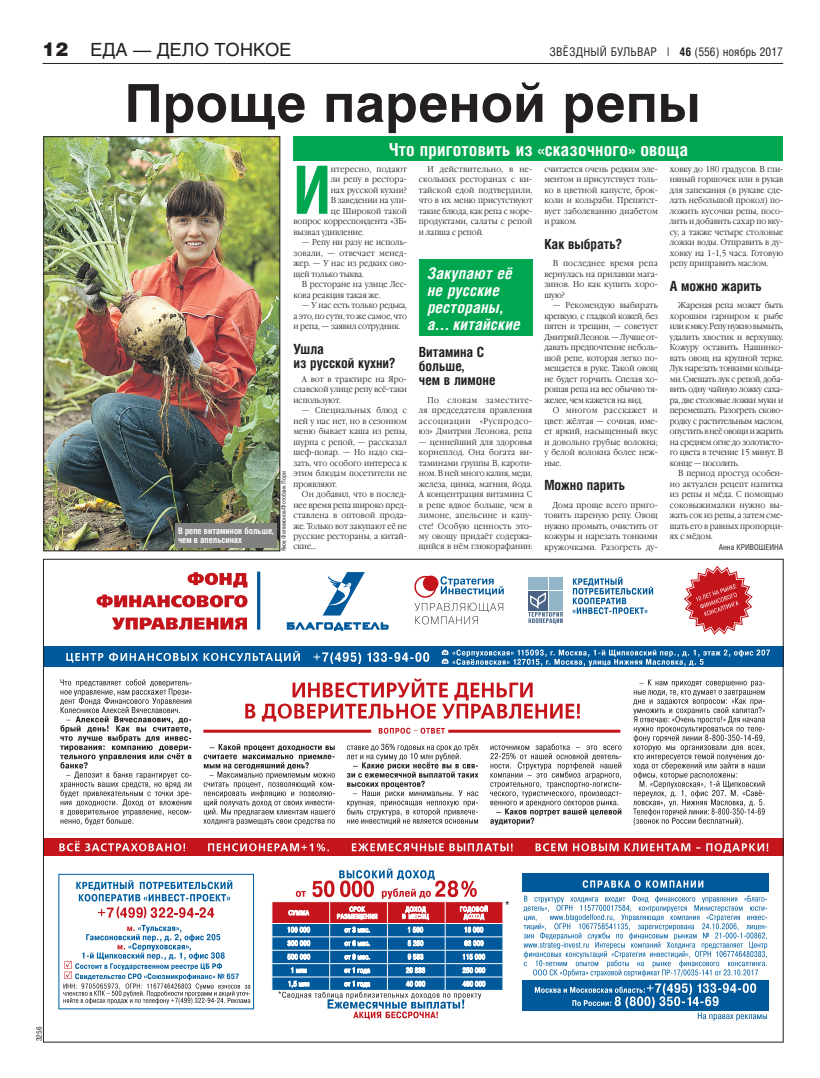
<style>
.page{position:relative;width:820px;height:1078px;background:#fff}
.page>*{position:absolute;margin:0;border:0;box-sizing:border-box;transform-origin:0 0}
.t1{font:700 66.6px "Helios Cond";color:#00a650}
.t2{font:700 52px "Helios";letter-spacing:.01em;color:#231f20}
.t3{font:900 19px "Helios";color:#231f20}
.t4{font:700 18px "Helios Cond";letter-spacing:.01em;color:#fff}
.t5{font:18px "Helios";letter-spacing:.01em;color:#231f20}
.t6{font:italic 700 16px/17px "Helios Cond";letter-spacing:.02em;color:#fff}
.t7{font:700 14px/14px "Helios Cond";color:#231f20}
.t8{font:12px "Helios Cond";letter-spacing:.02em;color:#231f20}
.t9{font:700 9px/9px "Helios Cond";color:#fff}
.t10{font:300 8.5px/10.5px "Garamond C";letter-spacing:.005em;color:#231f20;text-align:justify;scale:.9 1}
.t11{font:300 8.5px "Garamond C";letter-spacing:.035em;color:#231f20;scale:.9 1}
.t12{font:8px "Helios Cond";color:#231f20}
.t13{font:7.5px "Helios Cond";color:#231f20}
.t14{font:6px "Helios Cond";color:#231f20}
.s1{font-weight:700}
</style>
<div class="page">
<hr style="left:43px;top:63px;width:739px;height:1px;background:#231f20">
<img style="left:46px;top:138px;width:232px;height:411px">
<div style="left:44px;top:136px;width:236px;height:415px;border:1px solid #231f20"></div>
<div style="left:293px;top:136px;width:490px;height:25px;background:#00a650"></div>
<div style="left:419px;top:259px;width:113px;height:77px;background:#00a650"></div>
<div style="left:43px;top:646px;width:740px;height:21px;background:#00599a"></div>
<div style="left:43px;top:837px;width:740px;height:18px;background:#c4151c"></div>
<svg style="left:66px;top:650px;width:234px;height:12px"></svg>
<svg style="left:59px;top:841px;width:709px;height:11px"></svg>
<svg style="left:112px;top:617px;width:135px;height:12px"></svg>
<svg style="left:96px;top:594px;width:151px;height:13px"></svg>
<svg style="left:187px;top:572px;width:60px;height:15px"></svg>
<svg style="left:313px;top:652px;width:116px;height:12px"></svg>
<svg style="left:684px;top:566px;width:68px;height:68px"></svg>
<hr style="left:257px;top:571px;width:3px;height:58px;background:#00599a">
<div style="left:521px;top:873px;width:247px;height:19px;background:#00599a"></div>
<div style="left:521px;top:980px;width:247px;height:30px;background:#00599a"></div>
<svg style="left:582px;top:880px;width:121px;height:7px"></svg>
<svg style="left:271px;top:868px;width:238px;height:151px"></svg>
<svg style="left:414px;top:602px;width:89px;height:22px"></svg>
<svg style="left:440px;top:576px;width:63px;height:19px"></svg>
<div style="left:423px;top:575px;width:15px;height:16px;background:#c4151c;border-radius:50%"></div>
<div style="left:414px;top:575px;width:22px;height:22px;border:2px solid #c4151c;border-radius:50%"></div>
<svg style="left:572px;top:576px;width:81px;height:38px"></svg>
<svg style="left:287px;top:622px;width:101px;height:8px"></svg>
<svg style="left:323px;top:572px;width:41px;height:43px"></svg>
<svg style="left:633px;top:679px;width:131px;height:146px"></svg>
<svg style="left:490px;top:743px;width:131px;height:82px"></svg>
<svg style="left:346px;top:743px;width:132px;height:81px"></svg>
<svg style="left:203px;top:743px;width:132px;height:82px"></svg>
<svg style="left:60px;top:679px;width:131px;height:146px"></svg>
<svg style="left:245px;top:678px;width:334px;height:43px"></svg>
<hr style="left:203px;top:729px;width:168px;height:3px;background:#c4151c">
<hr style="left:448px;top:729px;width:172px;height:3px;background:#c4151c">
<svg style="left:378px;top:727px;width:66px;height:6px"></svg>
<svg style="left:534px;top:983px;width:232px;height:37px"></svg>
<svg style="left:523px;top:895px;width:244px;height:81px"></svg>
<div style="left:58px;top:873px;width:196px;height:135px;border:1px solid #005ea1"></div>
<div style="left:528px;top:577px;width:19px;height:12px;background:#93b5c8"></div>
<div style="left:549px;top:577px;width:13px;height:12px;background:#93b5c8"></div>
<svg style="left:528px;top:591px;width:34px;height:33px"></svg>
<svg style="left:63px;top:924px;width:187px;height:79px"></svg>
<svg style="left:76px;top:880px;width:156px;height:38px"></svg>
<svg style="left:441px;top:649px;width:328px;height:17px"></svg>
<div style="left:175px;top:523px;width:102px;height:25px;background:#818280"></div>
<h3 class="t3" style="left:43px;top:38px;width:27px">12</h3>
<h3 class="t8" style="left:549px;top:47px;width:235px">ЗВЁЗДНЫЙ БУЛЬВАР | <span class="s1">46</span> (556) ноябрь 2017</h3>
<h3 class="t5" style="left:90px;top:43px;width:202px">ЕДА — ДЕЛО ТОНКОЕ</h3>
<h2 class="t2" style="left:125px;top:73px;width:577px">Проще пареной репы</h2>
<h3 class="t4" style="left:388px;top:139px;width:301px">Что приготовить из «сказочного» овоща</h3>
<h1 class="t1" style="left:293px;top:152px;width:39px">И</h1>
<p class="t11" style="left:330px;top:165px;width:86px">нтересно, подают</p>
<p class="t10" style="left:330px;top:174px;width:86px">ли репу в рестора-</p>
<p class="t10" style="left:330px;top:185px;width:86px">нах русской кухни?</p>
<p class="t10" style="left:330px;top:195px;width:86px">В заведении на ули-</p>
<p class="t10" style="left:330px;top:206px;width:86px">це Широкой такой</p>
<p class="t10" style="left:293px;top:216px;width:127px">вопрос корреспондента «ЗБ»</p>
<p class="t10" style="left:293px;top:227px;width:79px">вызвал удивление.</p>
<p class="t10" style="left:293px;top:237px;width:127px;text-indent:9px">— Репу ни разу не исполь&shy;зовали, — отвечает менед&shy;жер. — У нас из редких ово&shy;щей только тыква.</p>
<p class="t10" style="left:293px;top:279px;width:127px;text-indent:9px">В ресторане на улице Лес&shy;кова реакция такая же.</p>
<p class="t10" style="left:293px;top:300px;width:127px;text-indent:9px">— У нас есть только редька, а это, по сути, то же самое, что и репа, — заявил сотрудник.</p>
<h3 class="t7" style="left:293px;top:342px;width:103px">Ушла<br>из русской кухни?</h3>
<p class="t10" style="left:293px;top:374px;width:127px;text-indent:9px">А вот в трактире на Яро&shy;славской улице репу всё-таки используют.</p>
<p class="t10" style="left:293px;top:405px;width:127px;text-indent:9px">— Специальных блюд с ней у нас нет, но в сезонном меню бывает каша из репы, шурпа с репой, — рассказал шеф-повар. — Но надо ска&shy;зать, что особого интереса к этим блюдам посетители не проявляют.</p>
<p class="t10" style="left:293px;top:489px;width:127px;text-indent:9px">Он добавил, что в послед&shy;нее время репа широко пред&shy;ставлена в оптовой прода&shy;же. Только вот закупают её не русские рестораны, а китай&shy;ские…</p>
<p class="t14" style="left:281px;top:551px;width:81px;rotate:-90deg">Яков Филимонов/Фотобанк Лори</p>
<p class="t9" style="left:178px;top:526px;width:97px">В репе витаминов больше, чем в апельсинах</p>
<p class="t10" style="left:419px;top:164px;width:127px;text-indent:9px">И действительно, в не&shy;скольких ресторанах с ки&shy;тайской едой подтвердили, что в их меню присутствуют такие блюда, как репа с море&shy;продуктами, салаты с репой и лапша с репой.</p>
<h3 class="t6" style="left:427px;top:264px;width:94px">Закупают её не русские рестораны, а… китайские</h3>
<h3 class="t7" style="left:419px;top:345px;width:78px">Витамина С больше,<br>чем в лимоне</h3>
<p class="t10" style="left:419px;top:395px;width:127px;text-indent:9px">По словам заместите&shy;ля председателя правления ассоциации «Руспродсо&shy;юз» Дмитрия Леонова, репа</p>
<p class="t10" style="left:419px;top:436px;width:127px">— ценнейший для здоровья корнеплод. Она богата ви&shy;таминами группы B, кароти&shy;ном. В ней много калия, меди, железа, цинка, магния, йода.<br>А концентрация витамина С в репе вдвое больше, чем в лимоне, апельсине и капу&shy;сте! Особую ценность это&shy;му овощу придаёт содержа&shy;щийся в нём глюкорафанин:</p>
<p class="t10" style="left:544px;top:164px;width:127px">считается очень редким эле&shy;ментом и присутствует толь&shy;ко в цветной капусте, брок&shy;коли и кольраби. Препятст&shy;вует заболеванию диабетом и раком.</p>
<h3 class="t7" style="left:544px;top:237px;width:79px">Как выбрать?</h3>
<p class="t10" style="left:544px;top:258px;width:127px;text-indent:9px">В последнее время репа вернулась на прилавки мага&shy;зинов. Но как купить хоро&shy;шую?</p>
<p class="t10" style="left:544px;top:300px;width:127px;text-indent:9px">— Рекомендую выбирать крепкую, с гладкой кожей, без пятен и трещин, — советует Дмитрий Леонов. — Лучше от&shy;давать предпочтение неболь&shy;шой репе, которая легко по&shy;мещается в руке. Такой овощ не будет горчить. Спелая хо&shy;рошая репа на вес обычно тя&shy;желее, чем кажется на вид.</p>
<p class="t10" style="left:544px;top:405px;width:127px;text-indent:9px">О многом расскажет и цвет: жёлтая — сочная, име&shy;ет яркий, насыщенный вкус и довольно грубые волокна; у белой волокна более неж&shy;ные.</p>
<h3 class="t7" style="left:544px;top:478px;width:82px">Можно парить</h3>
<p class="t10" style="left:544px;top:499px;width:127px;text-indent:9px">Дома проще всего приго&shy;товить пареную репу. Овощ нужно промыть, очистить от кожуры и нарезать тонкими кружочками. Разогреть ду-</p>
<p class="t10" style="left:669px;top:164px;width:127px">ховку до 180 градусов. В гли&shy;няный горшочек или в рукав для запекания (в рукаве сде&shy;лать небольшой прокол) по&shy;ложить кусочки репы, посо&shy;лить и добавить сахар по вку&shy;су, а также четыре столовые ложки воды. Отправить в ду&shy;ховку на 1-1,5 часа. Готовую репу приправить маслом.</p>
<h3 class="t7" style="left:669px;top:279px;width:94px">А можно жарить</h3>
<p class="t10" style="left:669px;top:300px;width:127px;text-indent:9px">Жареная репа может быть хорошим гарниром к рыбе или к мясу. Репу нужно вымыть, удалить хвостик и верхушку.<br>Кожуру оставить. Нашинко&shy;вать овощ на крупной терке.<br>Лук нарезать тонкими кольца&shy;ми. Смешать лук с репой, доба&shy;вить одну чайную ложку саха&shy;ра, две столовые ложки муки и перемешать. Разогреть сково&shy;родку с растительным маслом, опустить в неё овощи и жарить на среднем огне до золотисто&shy;го цвета в течение 15 минут. В конце — посолить.</p>
<p class="t10" style="left:669px;top:468px;width:127px;text-indent:9px">В период простуд особен&shy;но актуален рецепт напитка из репы и мёда. С помощью соковыжималки нужно вы&shy;жать сок из репы, а затем сме&shy;шать его в равных пропорци&shy;ях с мёдом.</p>
<p class="t12" style="left:718px;top:543px;width:66px">Анна КРИВОШЕИНА</p>
<p class="t13" style="left:36px;top:1040px;width:16px;rotate:-90deg">3256</p>
</div>
